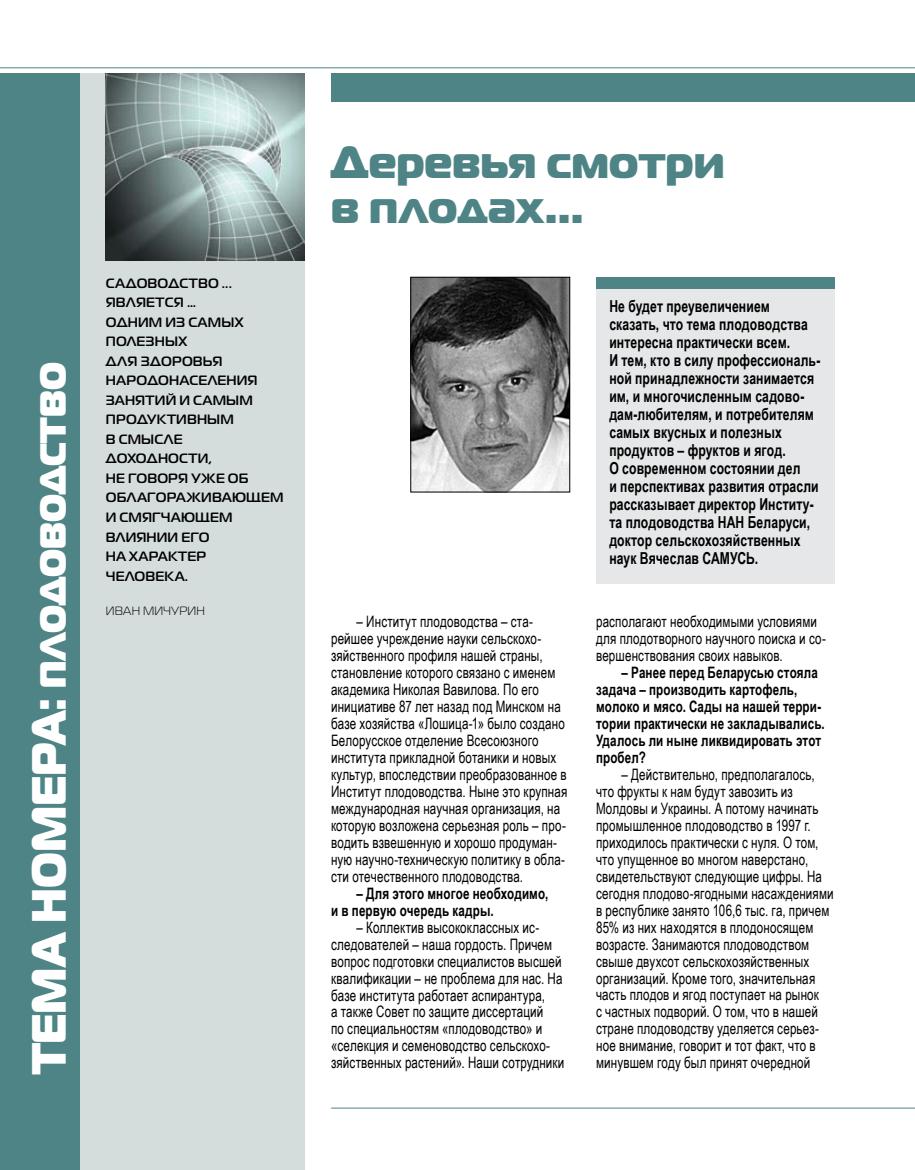
<style>
.page{position:relative;width:915px;height:1170px;background:#fff}
.page>*{position:absolute;margin:0;border:0;box-sizing:border-box;transform-origin:0 0}
.t1{font:48px "Magistral Black C";color:#fff;scale:.9 1}
.t2{font:45px/45px "Magistral Black C";letter-spacing:.01em;color:#4e8485}
.t3{font:700 16.5px/18px "Arial Narrow";letter-spacing:.005em;color:#000;scale:.9 1}
.t4{font:15.75px/17px "Arial Narrow";letter-spacing:.01em;color:#000;scale:.9 1}
.t5{font:700 15.75px/17px "Arial Narrow";letter-spacing:.01em;color:#000;scale:.9 1}
.t6{font:700 13.5px/19.5px "Magistral C";letter-spacing:.015em;color:#000}
.t7{font:12px "Magistral C";letter-spacing:.02em;color:#000}
</style>
<div class="page">
<hr style="left:0;top:68px;width:914px;height:1px;background:#4e8485">
<hr style="left:331px;top:1107px;width:583px;height:1px;background:#4e8485">
<div style="left:331px;top:73px;width:583px;height:29px;background:#4e8485"></div>
<div style="left:0;top:73px;width:304px;height:1096px;background:#d5dcdc"></div>
<div style="left:0;top:73px;width:79px;height:1096px;background:#4e8485"></div>
<img style="left:106px;top:73px;width:198px;height:187px">
<div style="left:596px;top:277px;width:238px;height:307px;background:#e6e7e8"></div>
<img style="left:412px;top:279px;width:155px;height:211px">
<div style="left:410px;top:277px;width:159px;height:215px;border:1px solid #000"></div>
<div style="left:596px;top:277px;width:238px;height:11px;background:#4e8485"></div>
<h1 class="t1" style="left:18px;top:1074px;width:792px;rotate:-90deg">ТЕМА НОМЕРА: плодоводство</h1>
<p class="t6" style="left:106px;top:273px;width:179px">Садоводство ... является …<br>одним из самых полезных<br>для здоровья народонаселения занятий и самым продуктивным<br>в смысле доходности,<br>не говоря уже об облагораживающем и смягчающем влиянии его<br>на характер человека.</p>
<p class="t7" style="left:106px;top:604px;width:101px">иван мичурин</p>
<h2 class="t2" style="left:331px;top:137px;width:394px">Деревья смотри в плодах...</h2>
<p class="t4" style="left:331px;top:612px;width:264px;text-indent:26px">– Институт плодоводства – ста&shy;рейшее учреждение науки сельскохо&shy;зяйственного профиля нашей страны, становление которого связано с именем академика Николая Вавилова. По его инициативе 87 лет назад под Минском на базе хозяйства «Лошица-1» было создано Белорусское отделение Всесоюзного института прикладной ботаники и новых культур, впоследствии преобразованное в Институт плодоводства. Ныне это крупная международная научная организация, на которую возложена серьезная роль – про&shy;водить взвешенную и хорошо продуман&shy;ную научно-техническую политику в обла&shy;сти отечественного плодоводства.</p>
<p class="t5" style="left:331px;top:883px;width:243px;text-indent:26px">– Для этого многое необходимо, и в первую очередь кадры.</p>
<p class="t4" style="left:331px;top:918px;width:261px;text-indent:26px">– Коллектив высококлассных ис&shy;следователей – наша гордость. Причем вопрос подготовки специалистов высшей квалификации – не проблема для нас. На базе института работает аспирантура,<br>а также Совет по защите диссертаций<br>по специальностям «плодоводство» и «селекция и семеноводство сельскохо&shy;зяйственных растений». Наши сотрудники</p>
<p class="t3" style="left:609px;top:296px;width:236px">Не будет преувеличением сказать, что тема плодоводства интересна практически всем.<br>И тем, кто в силу профессиональ&shy;ной принадлежности занимается им, и многочисленным садово&shy;дам-любителям, и потребителям самых вкусных и полезных продуктов – фруктов и ягод.<br>О современном состоянии дел<br>и перспективах развития отрасли рассказывает директор Институ&shy;та плодоводства НАН Беларуси, доктор сельскохозяйственных наук Вячеслав САМУСЬ.</p>
<p class="t4" style="left:596px;top:612px;width:257px">располагают необходимыми условиями для плодотворного научного поиска и со&shy;вершенствования своих навыков.</p>
<p class="t5" style="left:596px;top:663px;width:255px;text-indent:26px">– Ранее перед Беларусью стояла задача – производить картофель, молоко и мясо. Сады на нашей терри&shy;тории практически не закладывались.<br>Удалось ли ныне ликвидировать этот пробел?</p>
<p class="t4" style="left:596px;top:765px;width:265px;text-indent:26px">– Действительно, предполагалось, что фрукты к нам будут завозить из Молдовы и Украины. А потому начинать промышленное плодоводство в 1997 г. приходилось практически с нуля. О том, что упущенное во многом наверстано, свидетельствуют следующие цифры. На сегодня плодово-ягодными насаждениями в республике занято 106,6 тыс. га, причем 85% из них находятся в плодоносящем возрасте. Занимаются плодоводством свыше двухсот сельскохозяйственных организаций. Кроме того, значительная часть плодов и ягод поступает на рынок<br>с частных подворий. О том, что в нашей стране плодоводству уделяется серьез&shy;ное внимание, говорит и тот факт, что в минувшем году был принят очередной</p>
</div>
